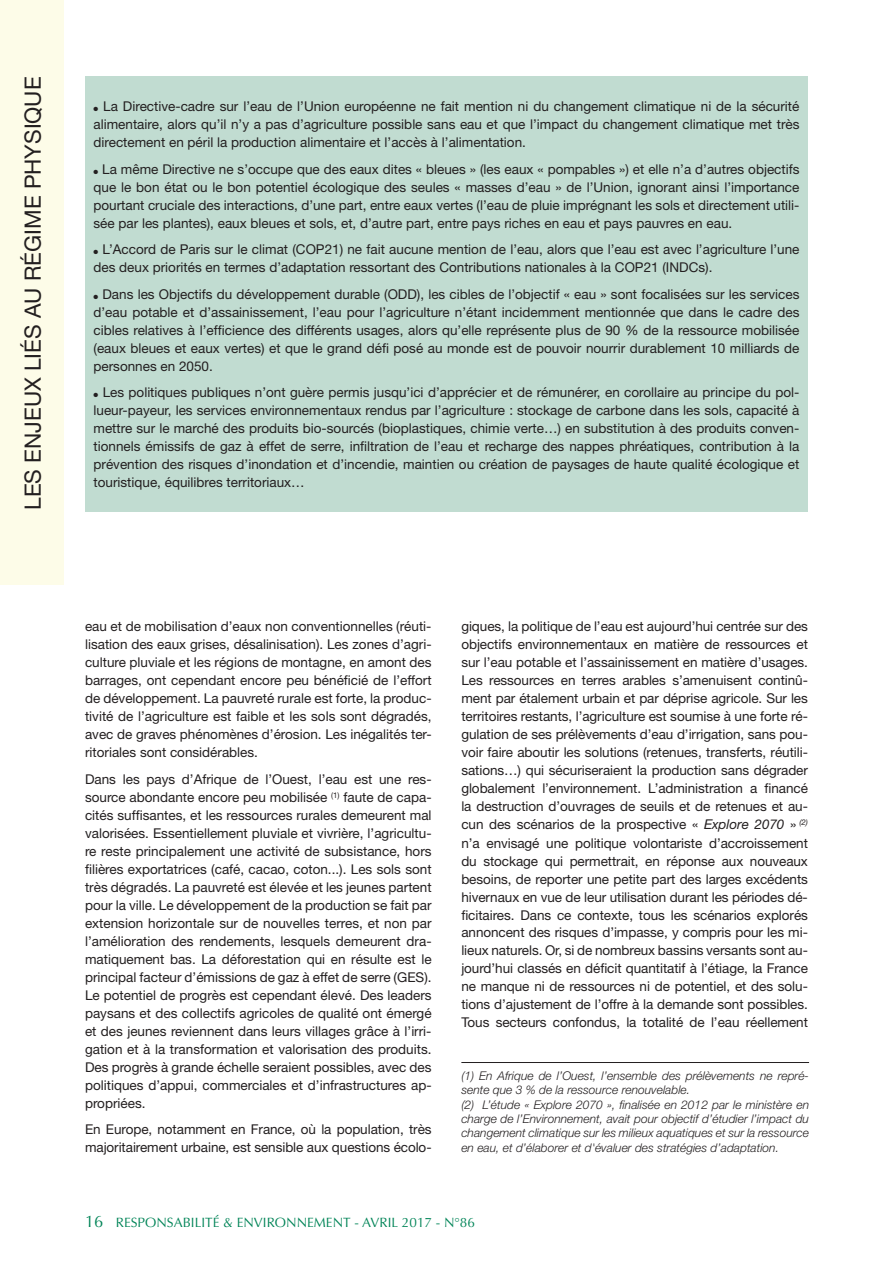
<style>
.page{position:relative;width:893px;height:1263px;background:#fff}
.page>*{position:absolute;margin:0;border:0;box-sizing:border-box;transform-origin:0 0}
.t1{font:22.5px "Helvetica Neue";color:#231f20}
.t2{font:13.5px/18px "Helvetica Neue";color:#231f20;text-align:justify}
.t3{font:13.5px "Optima";color:#008457}
.t4{font:italic 300 12px/14.4px "Helvetica Neue";color:#231f20}
.s1{font-style:italic}
.s2{font-size:16.5px}
</style>
<div class="page">
<div style="left:0;top:0;width:64px;height:585px;background:#fdfce8"></div>
<div style="left:85px;top:77px;width:723px;height:435px;background:#c1dcd1"></div>
<hr style="left:461px;top:1062px;width:348px;height:1px;background:#231f20">
<h1 class="t1" style="left:19px;top:510px;width:435px;rotate:-90deg">LES ENJEUX LIÉS AU RÉGIME PHYSIQUE</h1>
<p class="t2" style="left:94px;top:97px;width:707px">● La Directive-cadre sur l’eau de l’Union européenne ne fait mention ni du changement climatique ni de la sécurité alimentaire, alors qu’il n’y a pas d’agriculture possible sans eau et que l’impact du changement climatique met très directement en péril la production alimentaire et l’accès à l’alimentation.</p>
<p class="t2" style="left:94px;top:160px;width:707px">● La même Directive ne s’occupe que des eaux dites « bleues » (les eaux « pompables ») et elle n’a d’autres objectifs que le bon état ou le bon potentiel écologique des seules « masses d’eau » de l’Union, ignorant ainsi l’importance pourtant cruciale des interactions, d’une part, entre eaux vertes (l’eau de pluie imprégnant les sols et directement utili&shy;sée par les plantes), eaux bleues et sols, et, d’autre part, entre pays riches en eau et pays pauvres en eau.</p>
<p class="t2" style="left:94px;top:240px;width:707px">● L’Accord de Paris sur le climat (COP21) ne fait aucune mention de l’eau, alors que l’eau est avec l’agriculture l’une des deux priorités en termes d’adaptation ressortant des Contributions nationales à la COP21 (INDCs).</p>
<p class="t2" style="left:94px;top:285px;width:707px">● Dans les Objectifs du développement durable (ODD), les cibles de l’objectif « eau » sont focalisées sur les services d’eau potable et d’assainissement, l’eau pour l’agriculture n’étant incidemment mentionnée que dans le cadre des cibles relatives à l’efficience des différents usages, alors qu’elle représente plus de 90 % de la ressource mobilisée (eaux bleues et eaux vertes) et que le grand défi posé au monde est de pouvoir nourrir durablement 10 milliards de personnes en 2050.</p>
<p class="t2" style="left:94px;top:383px;width:707px">● Les politiques publiques n’ont guère permis jusqu’ici d’apprécier et de rémunérer, en corollaire au principe du pol&shy;lueur-payeur, les services environnementaux rendus par l’agriculture : stockage de carbone dans les sols, capacité à mettre sur le marché des produits bio-sourcés (bioplastiques, chimie verte…) en substitution à des produits conven&shy;tionnels émissifs de gaz à effet de serre, infiltration de l’eau et recharge des nappes phréatiques, contribution à la prévention des risques d’inondation et d’incendie, maintien ou création de paysages de haute qualité écologique et touristique, équilibres territoriaux…</p>
<p class="t2" style="left:85px;top:617px;width:348px">eau et de mobilisation d’eaux non conventionnelles (réuti&shy;lisation des eaux grises, désalinisation). Les zones d’agri&shy;culture pluviale et les régions de montagne, en amont des barrages, ont cependant encore peu bénéficié de l’effort de développement. La pauvreté rurale est forte, la produc&shy;tivité de l’agriculture est faible et les sols sont dégradés, avec de graves phénomènes d’érosion. Les inégalités ter&shy;ritoriales sont considérables.</p>
<p class="t2" style="left:85px;top:770px;width:348px">Dans les pays d’Afrique de l’Ouest, l’eau est une res&shy;source abondante encore peu mobilisée <sup>(1)</sup> faute de capa&shy;cités suffisantes, et les ressources rurales demeurent mal valorisées. Essentiellement pluviale et vivrière, l’agricultu&shy;re reste principalement une activité de subsistance, hors filières exportatrices (café, cacao, coton...). Les sols sont très dégradés. La pauvreté est élevée et les jeunes partent pour la ville. Le développement de la production se fait par extension horizontale sur de nouvelles terres, et non par l’amélioration des rendements, lesquels demeurent dra&shy;matiquement bas. La déforestation qui en résulte est le principal facteur d’émissions de gaz à effet de serre (GES).<br>Le potentiel de progrès est cependant élevé. Des leaders paysans et des collectifs agricoles de qualité ont émergé et des jeunes reviennent dans leurs villages grâce à l’irri&shy;gation et à la transformation et valorisation des produits.<br>Des progrès à grande échelle seraient possibles, avec des politiques d’appui, commerciales et d’infrastructures ap&shy;propriées.</p>
<p class="t2" style="left:85px;top:1120px;width:348px">En Europe, notamment en France, où la population, très majoritairement urbaine, est sensible aux questions écolo-</p>
<p class="t2" style="left:461px;top:617px;width:348px">giques, la politique de l’eau est aujourd’hui centrée sur des objectifs environnementaux en matière de ressources et sur l’eau potable et l’assainissement en matière d’usages.<br>Les ressources en terres arables s’amenuisent continû&shy;ment par étalement urbain et par déprise agricole. Sur les territoires restants, l’agriculture est soumise à une forte ré&shy;gulation de ses prélèvements d’eau d’irrigation, sans pou&shy;voir faire aboutir les solutions (retenues, transferts, réutili&shy;sations…) qui sécuriseraient la production sans dégrader globalement l’environnement. L’administration a financé la destruction d’ouvrages de seuils et de retenues et au&shy;cun des scénarios de la prospective « <span class="s1">Explore 2070</span> » <sup>(2) </sup>n’a envisagé une politique volontariste d’accroissement du stockage qui permettrait, en réponse aux nouveaux besoins, de reporter une petite part des larges excédents hivernaux en vue de leur utilisation durant les périodes dé&shy;ficitaires. Dans ce contexte, tous les scénarios explorés annoncent des risques d’impasse, y compris pour les mi&shy;lieux naturels. Or, si de nombreux bassins versants sont au&shy;jourd’hui classés en déficit quantitatif à l’étiage, la France ne manque ni de ressources ni de potentiel, et des solu&shy;tions d’ajustement de l’offre à la demande sont possibles.<br>Tous secteurs confondus, la totalité de l’eau réellement</p>
<p class="t4" style="left:461px;top:1068px;width:349px">(1) En Afrique de l’Ouest, l’ensemble des prélèvements ne repré&shy;sente que 3 % de la ressource renouvelable.<br>(2) L’étude « Explore 2070 », finalisée en 2012 par le ministère en charge de l’Environnement, avait pour objectif d’étudier l’impact du changement climatique sur les milieux aquatiques et sur la ressource en eau, et d’élaborer et d'évaluer des stratégies d’adaptation.</p>
<p class="t3" style="left:85px;top:1215px;width:391px"><span class="s2">16</span> RESPONSABILITÉ &amp; ENVIRONNEMENT - AVRIL 2017 - N°86</p>
</div>
